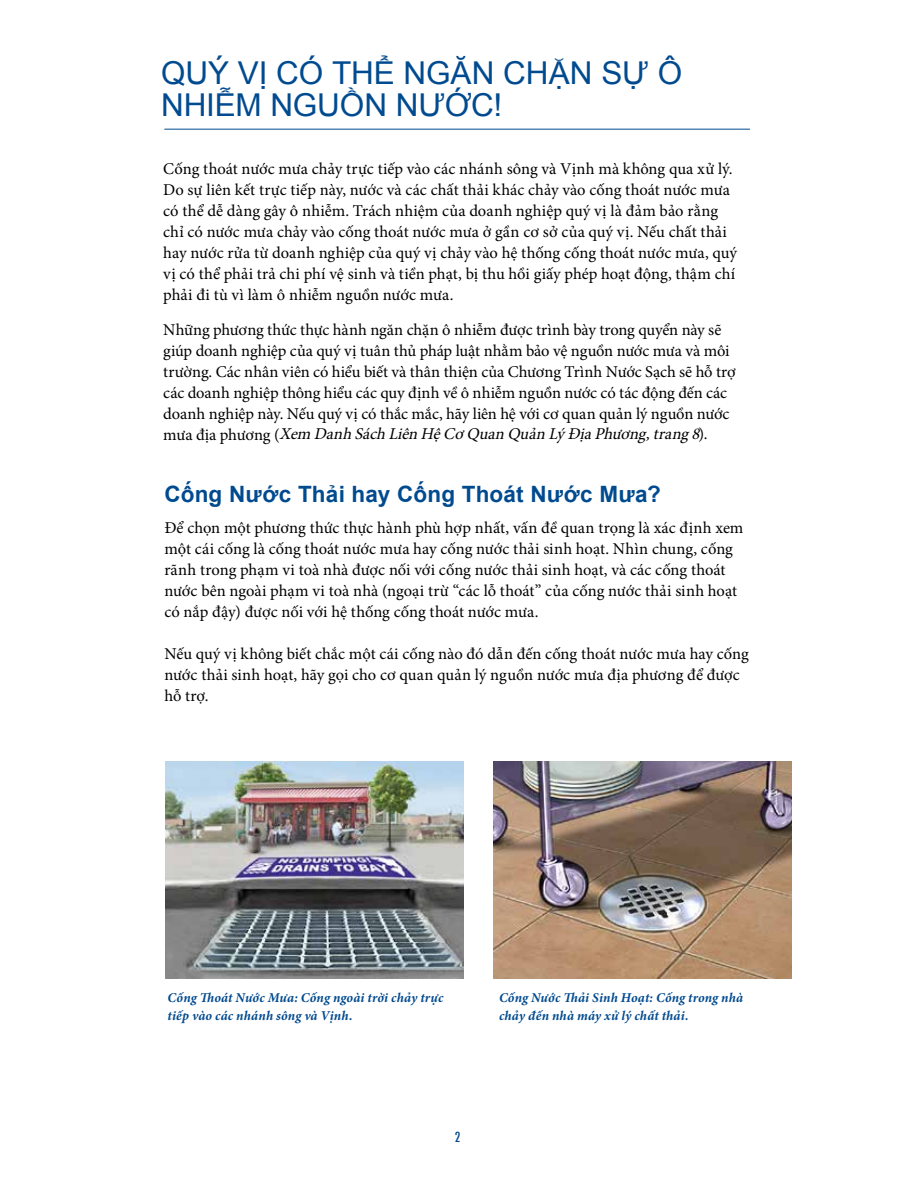
<style>
.page{position:relative;width:918px;height:1188px;background:#fff}
.page>*{position:absolute;margin:0;border:0;box-sizing:border-box;transform-origin:0 0}
.t1{font:31.5px/31.5px "Arial";letter-spacing:-.005em;color:#004a8f}
.t2{font:700 22.5px "Arial";letter-spacing:.01em;color:#004a8f}
.t3{font:16.5px/21px "Minion Pro";color:#000}
.t4{font:italic 700 13.5px/18px "Minion Pro";letter-spacing:.01em;color:#004a8f}
.t5{font:500 condensed 13.5px "Futura";color:#004a8f}
.s1{font-style:italic}
</style>
<div class="page">
<hr style="left:164px;top:129px;width:586px;height:1px;background:#004a8f">
<img style="left:166px;top:761px;width:297px;height:217px">
<img style="left:494px;top:761px;width:298px;height:217px">
<h1 class="t1" style="left:161px;top:58px;width:523px">QUÝ VỊ CÓ THỂ NGĂN CHẶN SỰ Ô<br>NHIỄM NGUỒN NƯỚC!</h1>
<p class="t3" style="left:163px;top:158px;width:576px">Cống thoát nước mưa chảy trực tiếp vào các nhánh sông và Vịnh mà không qua xử lý.<br>Do sự liên kết trực tiếp này, nước và các chất thải khác chảy vào cống thoát nước mưa có thể dễ dàng gây ô nhiễm. Trách nhiệm của doanh nghiệp quý vị là đảm bảo rằng chỉ có nước mưa chảy vào cống thoát nước mưa ở gần cơ sở của quý vị. Nếu chất thải hay nước rửa từ doanh nghiệp của quý vị chảy vào hệ thống cống thoát nước mưa, quý vị có thể phải trả chi phí vệ sinh và tiền phạt, bị thu hồi giấy phép hoạt động, thậm chí phải đi tù vì làm ô nhiễm nguồn nước mưa.</p>
<p class="t3" style="left:163px;top:319px;width:574px">Những phương thức thực hành ngăn chặn ô nhiễm được trình bày trong quyển này sẽ giúp doanh nghiệp của quý vị tuân thủ pháp luật nhằm bảo vệ nguồn nước mưa và môi trường. Các nhân viên có hiểu biết và thân thiện của Chương Trình Nước Sạch sẽ hỗ trợ các doanh nghiệp thông hiểu các quy định về ô nhiễm nguồn nước có tác động đến các doanh nghiệp này. Nếu quý vị có thắc mắc, hãy liên hệ với cơ quan quản lý nguồn nước m ư a đ ị a p h ư ơ n g ( <span class="s1">Xem DanhSáchLiênHệCơQuanQuảnLýĐịaPhương,trang8</span>) .</p>
<h2 class="t2" style="left:164px;top:479px;width:498px">Cống Nước Thải hay Cống Thoát Nước Mưa?</h2>
<p class="t3" style="left:164px;top:517px;width:581px">Để chọn một phương thức thực hành phù hợp nhất, vấn đề quan trọng là xác định xem một cái cống là cống thoát nước mưa hay cống nước thải sinh hoạt. Nhìn chung, cống rãnh trong phạm vi toà nhà được nối với cống nước thải sinh hoạt, và các cống thoát nước bên ngoài phạm vi toà nhà (ngoại trừ “các lỗ thoát” của cống nước thải sinh hoạt có nắp đậy) được nối với hệ thống cống thoát nước mưa.</p>
<p class="t3" style="left:164px;top:643px;width:586px">Nếu quý vị không biết chắc một cái cống nào đó dẫn đến cống thoát nước mưa hay cống nước thải sinh hoạt, hãy gọi cho cơ quan quản lý nguồn nước mưa địa phương để được hỗ trợ.</p>
<p class="t4" style="left:168px;top:989px;width:277px">Cống Thoát Nước Mưa: Cống ngoài trời chảy trực tiếp vào các nhánh sông và Vịnh.</p>
<p class="t4" style="left:499px;top:989px;width:246px">Cống Nước Thải Sinh Hoạt: Cống trong nhà chảy đến nhà máy xử lý chất thải.</p>
<p class="t5" style="left:455px;top:1128px;width:7px">2</p>
</div>
